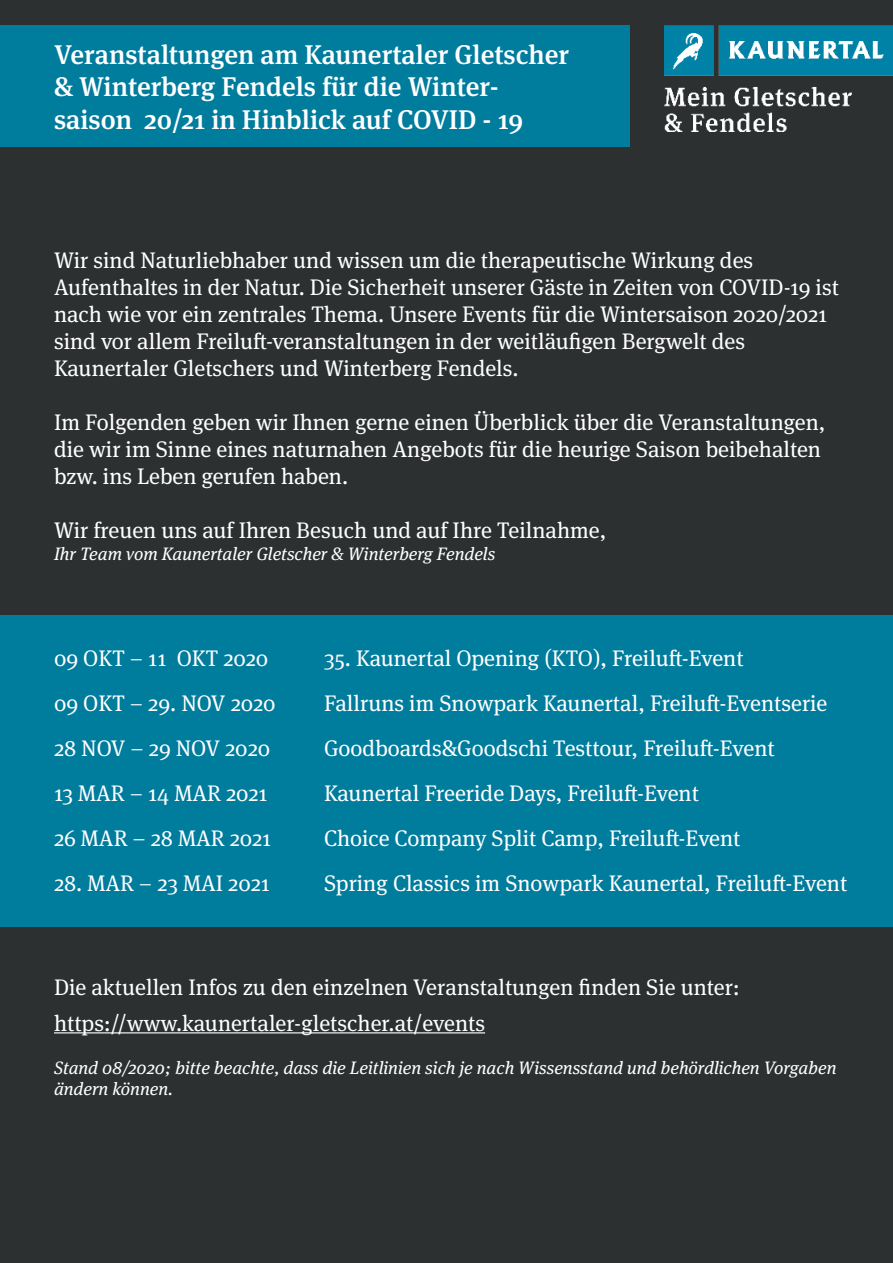
<style>
.page{position:relative;width:893px;height:1263px;background:#2d3031}
.page>*{position:absolute;margin:0;border:0;box-sizing:border-box;transform-origin:0 0}
.t1{font:500 27px/32.4px "Meta Serif OT";color:#fff}
.t2{font:22.5px/27px "Meta Serif OT";color:#fff}
.t3{font:italic 18px/21.6px "Meta Serif OT";color:#fff}
</style>
<div class="page">
<img style="left:664px;top:25px;width:229px;height:107px">
<div style="left:0;top:25px;width:629px;height:122px;background:#007c9d"></div>
<div style="left:0;top:615px;width:893px;height:312px;background:#007c9d"></div>
<hr style="left:54px;top:1032px;width:431px;height:1px;background:#fff">
<p class="t1" style="left:54px;top:38px;width:517px">Veranstaltungen am Kaunertaler Gletscher &amp; Winterberg Fendels für die Winter&shy;saison 20/21 in Hinblick auf COVID - 19</p>
<p class="t2" style="left:54px;top:247px;width:786px">Wir sind Naturliebhaber und wissen um die therapeutische Wirkung des Aufenthaltes in der Natur. Die Sicherheit unserer Gäste in Zeiten von COVID-19 ist nach wie vor ein zentrales Thema. Unsere Events für die Wintersaison 2020/2021 sind vor allem Freiluft-veranstaltungen in der weitläufigen Bergwelt des Kaunertaler Gletschers und Winterberg Fendels.</p>
<p class="t2" style="left:54px;top:409px;width:773px">Im Folgenden geben wir Ihnen gerne einen Überblick über die Veranstaltungen, die wir im Sinne eines naturnahen Angebots für die heurige Saison beibehalten bzw. ins Leben gerufen haben.</p>
<p class="t2" style="left:54px;top:517px;width:554px">Wir freuen uns auf Ihren Besuch und auf Ihre Teilnahme,</p>
<p class="t3" style="left:54px;top:543px;width:443px">Ihr Team vom Kaunertaler Gletscher &amp; Winterberg Fendels</p>
<p class="t2" style="left:54px;top:644px;width:216px">09 OKT – 11 OKT 2020</p>
<p class="t2" style="left:324px;top:644px;width:421px">35. Kaunertal Opening (KTO), Freiluft-Event</p>
<p class="t2" style="left:54px;top:689px;width:223px">09 OKT – 29. NOV 2020</p>
<p class="t2" style="left:324px;top:689px;width:505px">Fallruns im Snowpark Kaunertal, Freiluft-Eventserie</p>
<p class="t2" style="left:54px;top:734px;width:218px">28 NOV – 29 NOV 2020</p>
<p class="t2" style="left:324px;top:734px;width:452px">Goodboards&amp;Goodschi Testtour, Freiluft-Event</p>
<p class="t2" style="left:54px;top:779px;width:215px">13 MAR – 14 MAR 2021</p>
<p class="t2" style="left:324px;top:779px;width:376px">Kaunertal Freeride Days, Freiluft-Event</p>
<p class="t2" style="left:54px;top:824px;width:219px">26 MAR – 28 MAR 2021</p>
<p class="t2" style="left:324px;top:824px;width:418px">Choice Company Split Camp, Freiluft-Event</p>
<p class="t2" style="left:54px;top:869px;width:217px">28. MAR – 23 MAI 2021</p>
<p class="t2" style="left:324px;top:869px;width:525px">Spring Classics im Snowpark Kaunertal, Freiluft-Event</p>
<p class="t2" style="left:54px;top:969px;width:687px;line-height:36px">Die aktuellen Infos zu den einzelnen Veranstaltungen finden Sie unter: https://www.kaunertaler-gletscher.at/events</p>
<p class="t3" style="left:54px;top:1057px;width:784px">Stand 08/2020; bitte beachte, dass die Leitlinien sich je nach Wissensstand und behördlichen Vorgaben ändern können.</p>
</div>
